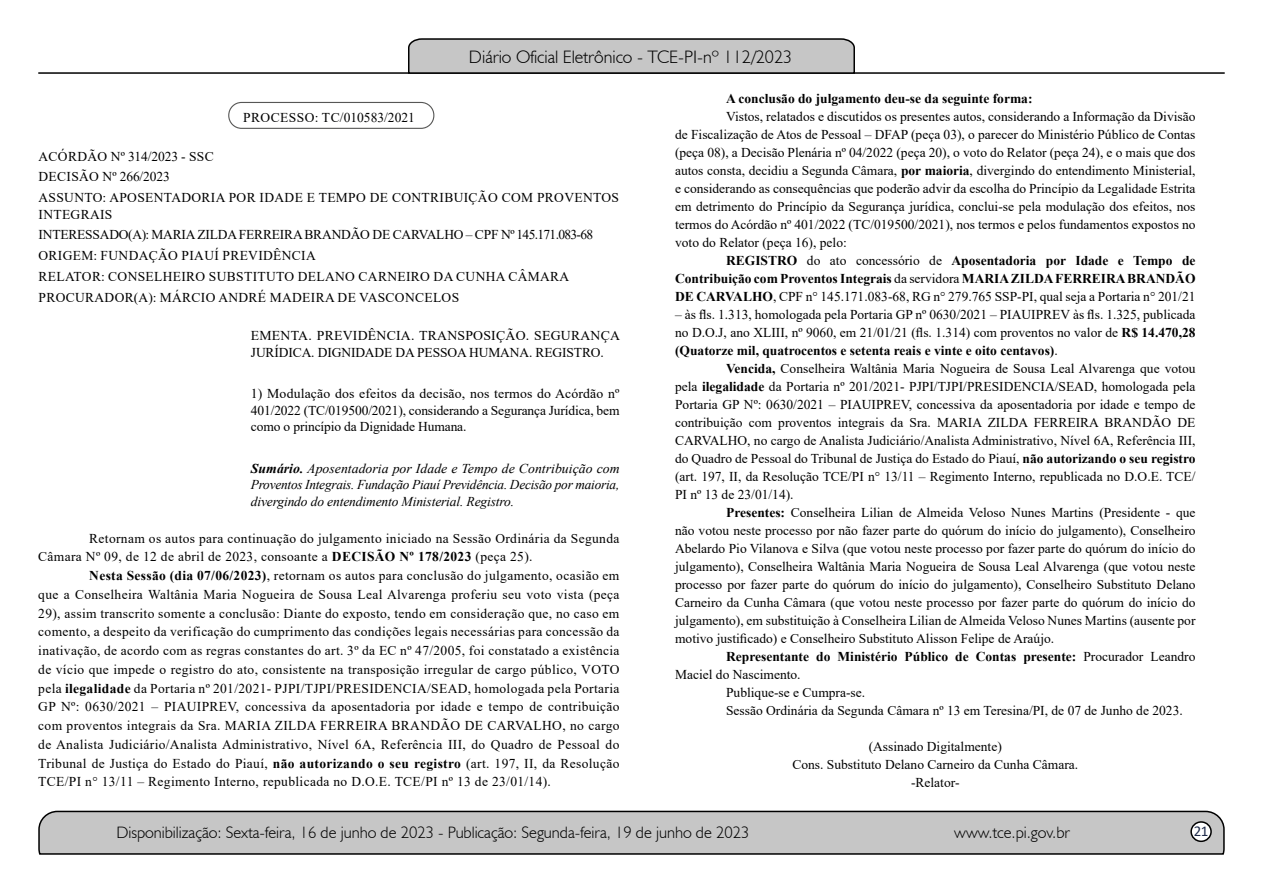
<style>
.page{position:relative;width:1263px;height:893px;background:#fff}
.page>*{position:absolute;margin:0;border:0;box-sizing:border-box;transform-origin:0 0}
.t1{font:300 18px "Humanist 521 BT";color:#000}
.t2{font:300 16.5px "Humanist 521 BT";color:#000}
.t3{font:15px "Calibri";color:#212d4c}
.t4{font:13.5px/18px "Times New Roman";color:#000;text-align:justify}
.t5{font:13.5px/20.7px "Times New Roman";letter-spacing:.025em;color:#000}
.t6{font:700 13.5px/18px "Times New Roman";color:#000;text-align:justify}
.t7{font:italic 13.5px/16.5px "Times New Roman";letter-spacing:-.01em;color:#000;text-align:justify}
.s1{font-weight:700}
.s2{font-weight:400}
</style>
<div class="page">
<svg style="left:38px;top:810px;width:1187px;height:45px;background:#b9b9b9"></svg>
<div style="left:1191px;top:822px;width:20px;height:19px;background:#fff;border-radius:50%"></div>
<div style="left:1190px;top:821px;width:22px;height:21px;border:2px solid #000;border-radius:50%"></div>
<hr style="left:38px;top:72px;width:1187px;height:2px;background:#000">
<svg style="left:407px;top:38px;width:449px;height:36px;background:#b4b4b4"></svg>
<div style="left:228px;top:102px;width:206px;height:27px;border:1px solid #575756;border-radius:13px"></div>
<h1 class="t1" style="left:469px;top:46px;width:325px">Diário Oficial Eletrônico - TCE-PI-nº 112/2023</h1>
<p class="t4" style="left:243px;top:108px;width:173px">PROCESSO: TC/010583/2021</p>
<p class="t5" style="left:39px;top:145px;width:582px">ACÓRDÃO Nº 314/2023 - SSC<br>DECISÃO Nº 266/2023<br>ASSUNTO: APOSENTADORIA POR IDADE E TEMPO DE CONTRIBUIÇÃO COM PROVENTOS</p>
<p class="t5" style="left:39px;top:203px;width:556px">INTEGRAIS<br>INTERESSADO(A): MARIA ZILDA FERREIRA BRANDÃO DE CARVALHO – CPF Nº 145.171.083-68<br>ORIGEM: FUNDAÇÃO PIAUÍ PREVIDÊNCIA<br>RELATOR: CONSELHEIRO SUBSTITUTO DELANO CARNEIRO DA CUNHA CÂMARA PROCURADOR(A): MÁRCIO ANDRÉ MADEIRA DE VASCONCELOS</p>
<p class="t4" style="left:251px;top:327px;width:371px;line-height:16.5px">EMENTA. PREVIDÊNCIA. TRANSPOSIÇÃO. SEGURANÇA<br>JURÍDICA. DIGNIDADE DA PESSOA HUMANA. REGISTRO.</p>
<p class="t4" style="left:251px;top:385px;width:370px;line-height:16.5px">1) Modulação dos efeitos da decisão, nos termos do Acórdão nº 401/2022 (TC/019500/2021), considerando a Segurança Jurídica, bem como o princípio da Dignidade Humana.</p>
<p class="t7" style="left:251px;top:460px;width:370px"><span class="s1">Sumário.</span> Aposentadoria por Idade e Tempo de Contribuição com Proventos Integrais. Fundação Piauí Previdência. Decisão por maioria, divergindo do entendimento Ministerial. Registro.</p>
<p class="t5" style="left:38px;top:528px;width:583px;line-height:18.8px;text-indent:51px">Retornam os autos para continuação do julgamento iniciado na Sessão Ordinária da Segunda<br>Câmara Nº 09, de 12 de abril de 2023, consoante a <span class="s1">DECISÃO Nº 178/2023</span> (peça 25).</p>
<p class="t4" style="left:38px;top:566px;width:583px;line-height:18.8px;text-indent:51px"><span class="s1">Nesta Sessão (dia 07/06/2023)</span>, retornam os autos para conclusão do julgamento, ocasião em que a Conselheira Waltânia Maria Nogueira de Sousa Leal Alvarenga proferiu seu voto vista (peça 29), assim transcrito somente a conclusão: Diante do exposto, tendo em consideração que, no caso em comento, a despeito da verificação do cumprimento das condições legais necessárias para concessão da inativação, de acordo com as regras constantes do art. 3º da EC nº 47/2005, foi constatado a existência de vício que impede o registro do ato, consistente na transposição irregular de cargo público, VOTO pela <span class="s1">ilegalidade</span> da Portaria nº 201/2021- PJPI/TJPI/PRESIDENCIA/SEAD, homologada pela Portaria GP Nº: 0630/2021 – PIAUIPREV, concessiva da aposentadoria por idade e tempo de contribuição com proventos integrais da Sra. MARIA ZILDA FERREIRA BRANDÃO DE CARVALHO, no cargo de Analista Judiciário/Analista Administrativo, Nível 6A, Referência III, do Quadro de Pessoal do Tribunal de Justiça do Estado do Piauí, <span class="s1">não autorizando o seu registro</span> (art. 197, II, da Resolução TCE/PI n° 13/11 – Regimento Interno, republicada no D.O.E. TCE/PI nº 13 de 23/01/14).</p>
<p class="t6" style="left:726px;top:89px;width:308px">A conclusão do julgamento deu-se da seguinte forma:</p>
<p class="t4" style="left:675px;top:107px;width:522px;text-indent:51px">Vistos, relatados e discutidos os presentes autos, considerando a Informação da Divisão de Fiscalização de Atos de Pessoal – DFAP (peça 03), o parecer do Ministério Público de Contas (peça 08), a Decisão Plenária nº 04/2022 (peça 20), o voto do Relator (peça 24), e o mais que dos autos consta, decidiu a Segunda Câmara, <span class="s1">por maioria</span>, divergindo do entendimento Ministerial, e considerando as consequências que poderão advir da escolha do Princípio da Legalidade Estrita em detrimento do Princípio da Segurança jurídica, conclui-se pela modulação dos efeitos, nos termos do Acórdão nº 401/2022 (TC/019500/2021), nos termos e pelos fundamentos expostos no voto do Relator (peça 16), pelo:</p>
<p class="t6" style="left:675px;top:251px;width:522px;text-indent:51px">REGISTRO <span class="s2">do ato concessório de</span> Aposentadoria por Idade e Tempo de Contribuição com Proventos Integrais <span class="s2">da servidora</span> MARIA ZILDA FERREIRA BRANDÃO DE CARVALHO<span class="s2">, CPF n° 145.171.083-68, RG n° 279.765 SSP-PI, qual seja a Portaria n° 201/21</span></p>
<p class="t4" style="left:675px;top:305px;width:522px">– às fls. 1.313, homologada pela Portaria GP nº 0630/2021 – PIAUIPREV às fls. 1.325, publicada no D.O.J, ano XLIII, nº 9060, em 21/01/21 (fls. 1.314) com proventos no valor de <span class="s1">R$ 14.470,28 (Quatorze mil, quatrocentos e setenta reais e vinte e oito centavos)</span>.</p>
<p class="t4" style="left:675px;top:359px;width:522px;text-indent:51px"><span class="s1">Vencida,</span> Conselheira Waltânia Maria Nogueira de Sousa Leal Alvarenga que votou pela <span class="s1">ilegalidade</span> da Portaria nº 201/2021- PJPI/TJPI/PRESIDENCIA/SEAD, homologada pela Portaria GP Nº: 0630/2021 – PIAUIPREV, concessiva da aposentadoria por idade e tempo de contribuição com proventos integrais da Sra. MARIA ZILDA FERREIRA BRANDÃO DE CARVALHO, no cargo de Analista Judiciário/Analista Administrativo, Nível 6A, Referência III, do Quadro de Pessoal do Tribunal de Justiça do Estado do Piauí, <span class="s1">não autorizando o seu registro </span>(art. 197, II, da Resolução TCE/PI n° 13/11 – Regimento Interno, republicada no D.O.E. TCE/ PI nº 13 de 23/01/14).</p>
<p class="t4" style="left:675px;top:503px;width:522px;text-indent:51px"><span class="s1">Presentes:</span> Conselheira Lilian de Almeida Veloso Nunes Martins (Presidente - que não votou neste processo por não fazer parte do quórum do início do julgamento), Conselheiro Abelardo Pio Vilanova e Silva (que votou neste processo por fazer parte do quórum do início do julgamento), Conselheira Waltânia Maria Nogueira de Sousa Leal Alvarenga (que votou neste processo por fazer parte do quórum do início do julgamento), Conselheiro Substituto Delano Carneiro da Cunha Câmara (que votou neste processo por fazer parte do quórum do início do julgamento), em substituição à Conselheira Lilian de Almeida Veloso Nunes Martins (ausente por motivo justificado) e Conselheiro Substituto Alisson Felipe de Araújo.</p>
<p class="t6" style="left:726px;top:647px;width:471px">Representante do Ministério Público de Contas presente: <span class="s2">Procurador Leandro</span></p>
<p class="t4" style="left:675px;top:665px;width:127px">Maciel do Nascimento.</p>
<p class="t4" style="left:726px;top:683px;width:141px">Publique-se e Cumpra-se.</p>
<p class="t4" style="left:726px;top:701px;width:458px">Sessão Ordinária da Segunda Câmara nº 13 em Teresina/PI, de 07 de Junho de 2023.</p>
<p class="t4" style="left:792px;top:737px;width:287px;text-align:center">(Assinado Digitalmente)<br>Cons. Substituto Delano Carneiro da Cunha Câmara. -Relator-</p>
<p class="t2" style="left:116px;top:822px;width:635px">Disponibilização: Sexta-feira, 16 de junho de 2023 - Publicação: Segunda-feira, 19 de junho de 2023</p>
<p class="t2" style="left:954px;top:822px;width:117px">www.tce.pi.gov.br</p>
<p class="t3" style="left:1194px;top:821px;width:16px">21</p>
</div>
